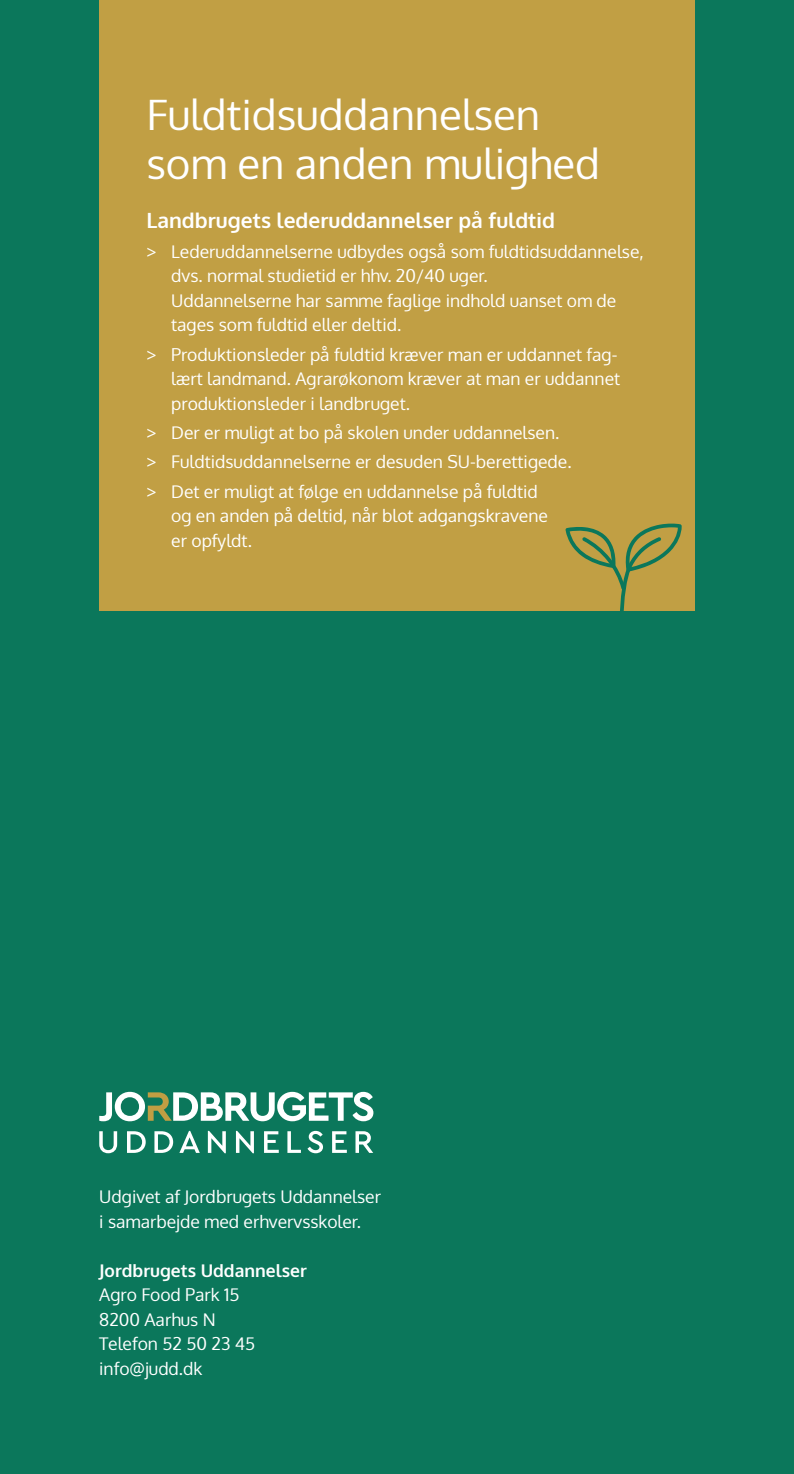
<style>
.page{position:relative;width:794px;height:1474px;background:#fff}
.page>*{position:absolute;margin:0;border:0;box-sizing:border-box;transform-origin:0 0}
.t1{font:42px/49px "Oxygen";color:#fff}
.t2{font:700 21px "Oxygen";color:#fff}
.t3{font:17.5px/24.5px "Oxygen";color:#fff}
.t4{font:700 17.5px "Oxygen";color:#fff}
</style>
<div class="page">
<div style="left:0;top:0;width:794px;height:1473px;background:#0b775b"></div>
<svg style="left:99px;top:1091px;width:274px;height:30px"></svg>
<svg style="left:99px;top:1131px;width:18px;height:22px"></svg>
<svg style="left:127px;top:1131px;width:19px;height:21px"></svg>
<svg style="left:154px;top:1131px;width:19px;height:21px"></svg>
<svg style="left:179px;top:1130px;width:21px;height:22px"></svg>
<svg style="left:208px;top:1130px;width:18px;height:23px"></svg>
<svg style="left:236px;top:1130px;width:18px;height:23px"></svg>
<svg style="left:264px;top:1131px;width:15px;height:21px"></svg>
<svg style="left:287px;top:1131px;width:14px;height:21px"></svg>
<svg style="left:307px;top:1130px;width:16px;height:23px"></svg>
<svg style="left:332px;top:1131px;width:15px;height:21px"></svg>
<svg style="left:355px;top:1131px;width:18px;height:21px"></svg>
<div style="left:99px;top:0;width:595px;height:610px;background:#c19f44"></div>
<svg style="left:565px;top:523px;width:116px;height:88px"></svg>
<h1 class="t1" style="left:146px;top:90px;width:455px">Fuldtidsuddannelsen som en anden mulighed</h1>
<p class="t2" style="left:146px;top:207px;width:410px">Landbrugets lederuddannelser på fuldtid</p>
<p class="t3" style="left:171px;top:239px;width:474px;text-indent:-25px">&gt; Lederuddannelserne udbydes også som fuldtidsuddannelse, dvs. normal studietid er hhv. 20/40 uger.<br>Uddannelserne har samme faglige indhold uanset om de tages som fuldtid eller deltid.</p>
<p class="t3" style="left:171px;top:342px;width:450px;text-indent:-25px">&gt; Produktionsleder på fuldtid kræver man er uddannet fag&shy;lært landmand. Agrarøkonom kræver at man er uddannet produktionsleder i landbruget.</p>
<p class="t3" style="left:146px;top:418px;width:427px;line-height:29.4px">&gt; Der er muligt at bo på skolen under uddannelsen. &gt; Fuldtidsuddannelserne er desuden SU-berettigede. &gt; Det er muligt at følge en uddannelse på fuldtid</p>
<p class="t3" style="left:171px;top:504px;width:378px">og en anden på deltid, når blot adgangskravene er opfyldt.</p>
<p class="t3" style="left:99px;top:1184px;width:283px">Udgivet af Jordbrugets Uddannelser i samarbejde med erhvervsskoler.</p>
<p class="t4" style="left:99px;top:1259px;width:209px">Jordbrugets Uddannelser</p>
<p class="t3" style="left:99px;top:1282px;width:157px">Agro Food Park 15<br>8200 Aarhus N<br>Telefon 52 50 23 45 info@judd.dk</p>
</div>
